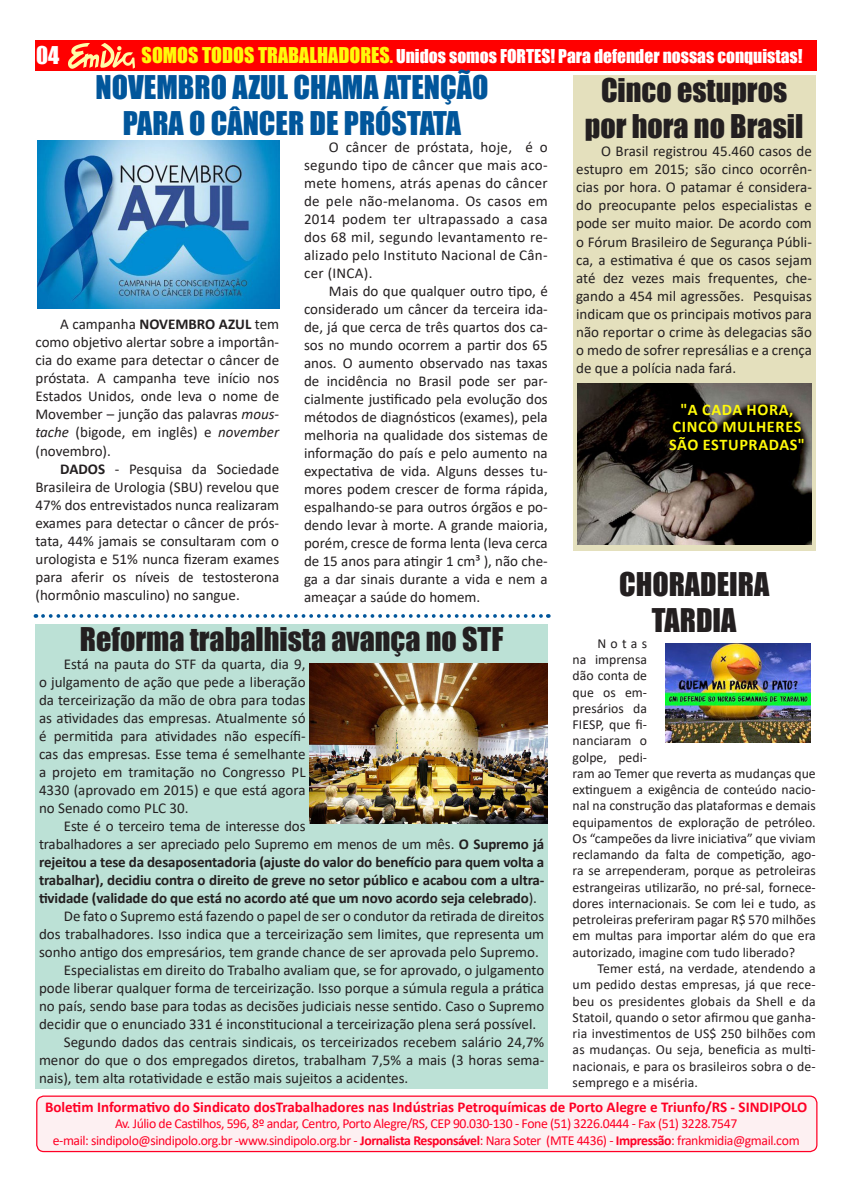
<style>
.page{position:relative;width:851px;height:1177px;background:#fff}
.page>*{position:absolute;margin:0;border:0;box-sizing:border-box;transform-origin:0 0}
.Titulos{font:30px "Impact";color:#231f20}
.Titulos-2{font:30px "Impact";color:#01569b}
.t1{font:22.5px "Impact";color:#fff}
.t2{font:17.5px "Impact";color:#fff}
.Entretítulos{font:700 16.25px/17.5px "Calibri";letter-spacing:.04em;color:#fffa0a;text-align:center}
.Texto{font:15px/18px "Calibri";color:#231f20;text-align:justify}
.Texto-2{font:700 15px/18px "Calibri";letter-spacing:-.01em;color:#231f20}
.Texto-3{font:700 15px "Calibri";color:#ff0025}
.Texto-4{font:13.75px/16.2px "Calibri";color:#231f20}
.Texto-5{font:13.75px "Calibri";letter-spacing:-.03em;color:#ff0025}
.s1{font-size:20px;color:#fffa0a}
.s2{color:#fffa0a}
.s3{font-weight:700}
.s4{font-style:italic}
.s5{font-weight:400}
</style>
<div class="page">
<div style="left:35px;top:41px;width:782px;height:30px;background:#f00"></div>
<svg style="left:68px;top:43px;width:67px;height:26px"></svg>
<div style="left:37px;top:1096px;width:779px;height:55px;background:#fdf0f2;border-radius:7px"></div>
<div style="left:36px;top:1095px;width:781px;height:57px;border:1px solid #ff0025;border-radius:7px"></div>
<img style="left:665px;top:643px;width:145px;height:99px">
<img style="left:38px;top:141px;width:241px;height:167px">
<svg style="left:43px;top:614px;width:505px;height:4px"></svg>
<div style="left:572px;top:75px;width:243px;height:476px;background:#e4e0bd"></div>
<div style="left:35px;top:624px;width:512px;height:464px;background:#bce1d6"></div>
<img style="left:309px;top:663px;width:238px;height:160px">
<img style="left:577px;top:383px;width:234px;height:162px">
<p class="t1" style="left:36px;top:38px;width:25px">04</p>
<p class="t2" style="left:142px;top:42px;width:662px"><span class="s1">SOMOS TODOS TRABALHADORES</span><span class="s2">.</span> Unidos somos FORTES! Para defender nossas conquistas!</p>
<p class="Titulos-2" style="left:95px;top:64px;width:394px">NOVEMBRO AZUL CHAMA ATENÇÃO</p>
<p class="Titulos-2" style="left:123px;top:100px;width:340px">PARA O CÂNCER DE PRÓSTATA</p>
<p class="Texto" style="left:35px;top:315px;width:245px;text-indent:25px">A campanha <span class="s3">NOVEMBRO AZUL</span> tem como objetivo alertar sobre a importân&shy;cia do exame para detectar o câncer de próstata. A campanha teve início nos Estados Unidos, onde leva o nome de Movember – junção das palavras <span class="s4">mous&shy;tache</span> (bigode, em inglês) e <span class="s4">november </span>(novembro).</p>
<p class="Texto" style="left:35px;top:459px;width:245px;text-indent:25px"><span class="s3">DADOS</span> - Pesquisa da Sociedade Brasileira de Urologia (SBU) revelou que 47% dos entrevistados nunca realizaram exames para detectar o câncer de prós&shy;tata, 44% jamais se consultaram com o urologista e 51% nunca fizeram exames para aferir os níveis de testosterona (hormônio masculino) no sangue.</p>
<p class="Texto" style="left:304px;top:138px;width:245px;text-indent:25px">O câncer de próstata, hoje, é o segundo tipo de câncer que mais aco&shy;mete homens, atrás apenas do câncer de pele não-melanoma. Os casos em 2014 podem ter ultrapassado a casa dos 68 mil, segundo levantamento re&shy;alizado pelo Instituto Nacional de Cân&shy;cer (INCA).</p>
<p class="Texto" style="left:304px;top:282px;width:245px;text-indent:25px">Mais do que qualquer outro tipo, é considerado um câncer da terceira ida&shy;de, já que cerca de três quartos dos ca&shy;sos no mundo ocorrem a partir dos 65 anos. O aumento observado nas taxas de incidência no Brasil pode ser par&shy;cialmente justificado pela evolução dos métodos de diagnósticos (exames), pela melhoria na qualidade dos sistemas de informação do país e pelo aumento na expectativa de vida. Alguns desses tu&shy;mores podem crescer de forma rápida, espalhando-se para outros órgãos e po&shy;dendo levar à morte. A grande maioria, porém, cresce de forma lenta (leva cerca de 15 anos para atingir 1 cm³ ), não che&shy;ga a dar sinais durante a vida e nem a ameaçar a saúde do homem.</p>
<p class="Titulos" style="left:80px;top:616px;width:425px">Reforma trabalhista avança no STF</p>
<p class="Texto" style="left:39px;top:655px;width:268px;text-indent:25px">Está na pauta do STF da quarta, dia 9, o julgamento de ação que pede a liberação da terceirização da mão de obra para todas as atividades das empresas. Atualmente só é permitida para atividades não específi&shy;cas das empresas. Esse tema é semelhante a projeto em tramitação no Congresso PL 4330 (aprovado em 2015) e que está agora no Senado como PLC 30.</p>
<p class="Texto-2" style="left:39px;top:817px;width:507px;text-indent:25px"><span class="s5">Este é o terceiro tema de interesse dos<br>trabalhadores a ser apreciado pelo Supremo em menos de um mês.</span> O Supremo já rejeitou a tese da desaposentadoria (ajuste do valor do benefício para quem volta a trabalhar), decidiu contra o direito de greve no setor público e acabou com a ultra&shy;tividade (validade do que está no acordo até que um novo acordo seja celebrado<span class="s5">).</span></p>
<p class="Texto" style="left:39px;top:907px;width:506px;text-indent:25px">De fato o Supremo está fazendo o papel de ser o condutor da retirada de direitos dos trabalhadores. Isso indica que a terceirização sem limites, que representa um sonho antigo dos empresários, tem grande chance de ser aprovada pelo Supremo.</p>
<p class="Texto" style="left:39px;top:961px;width:506px;text-indent:25px">Especialistas em direito do Trabalho avaliam que, se for aprovado, o julgamento pode liberar qualquer forma de terceirização. Isso porque a súmula regula a prática no país, sendo base para todas as decisões judiciais nesse sentido. Caso o Supremo decidir que o enunciado 331 é inconstitucional a terceirização plena será possível.</p>
<p class="Texto" style="left:39px;top:1033px;width:506px;text-indent:25px">Segundo dados das centrais sindicais, os terceirizados recebem salário 24,7% menor do que o dos empregados diretos, trabalham 7,5% a mais (3 horas sema&shy;nais), tem alta rotatividade e estão mais sujeitos a acidentes.</p>
<p class="Titulos" style="left:601px;top:67px;width:188px">Cinco estupros</p>
<p class="Titulos" style="left:584px;top:103px;width:220px">por hora no Brasil</p>
<p class="Texto" style="left:576px;top:142px;width:237px;text-indent:25px">O Brasil registrou 45.460 casos de estupro em 2015; são cinco ocorrên&shy;cias por hora. O patamar é considera&shy;do preocupante pelos especialistas e pode ser muito maior. De acordo com o Fórum Brasileiro de Segurança Públi&shy;ca, a estimativa é que os casos sejam até dez vezes mais frequentes, che&shy;gando a 454 mil agressões. Pesquisas indicam que os principais motivos para não reportar o crime às delegacias são o medo de sofrer represálias e a crença de que a polícia nada fará.</p>
<p class="Entretítulos" style="left:669px;top:400px;width:137px">"A CADA HORA,<br>CINCO MULHERES<br>SÃO ESTUPRADAS"</p>
<p class="Titulos" style="left:619px;top:560px;width:152px">CHORADEIRA</p>
<p class="Titulos" style="left:651px;top:596px;width:86px">TARDIA</p>
<p class="Texto-4" style="left:572px;top:634px;width:244px;text-indent:25px">Notas<br>na imprensa<br>dão conta de<br>que os em-<br>presários da<br>FIESP, que fi-<br>nanciaram o<br>golpe, pedi-<br>ram ao Temer que reverta as mudanças que extinguem a exigência de conteúdo nacio&shy;nal na construção das plataformas e demais equipamentos de exploração de petróleo.<br>Os “campeões da livre iniciativa” que viviam reclamando da falta de competição, ago&shy;ra se arrependeram, porque as petroleiras estrangeiras utilizarão, no pré-sal, fornece&shy;dores internacionais. Se com lei e tudo, as petroleiras preferiram pagar R$ 570 milhões em multas para importar além do que era autorizado, imagine com tudo liberado?</p>
<p class="Texto-4" style="left:572px;top:959px;width:244px;text-align:justify;text-indent:25px">Temer está, na verdade, atendendo a um pedido destas empresas, já que rece&shy;beu os presidentes globais da Shell e da Statoil, quando o setor afirmou que ganha&shy;ria investimentos de US$ 250 bilhões com as mudanças. Ou seja, beneficia as multi&shy;nacionais, e para os brasileiros sobra o de&shy;semprego e a miséria.</p>
<p class="Texto-3" style="left:45px;top:1095px;width:763px">Boletim Informativo do Sindicato dosTrabalhadores nas Indústrias Petroquímicas de Porto Alegre e Triunfo/RS - SINDIPOLO</p>
<p class="Texto-5" style="left:115px;top:1113px;width:623px">Av. Júlio de Castilhos, 596, 8º andar, Centro, Porto Alegre/RS, CEP 90.030-130 - Fone (51) 3226.0444 - Fax (51) 3228.7547</p>
<p class="Texto-5" style="left:53px;top:1130px;width:748px">e-mail: sindipolo@sindipolo.org.br -www.sindipolo.org.br - <span class="s3">Jornalista Responsável</span>: Nara Soter (MTE 4436) - <span class="s3">Impressão</span>: frankmidia@gmail.com</p>
</div>
